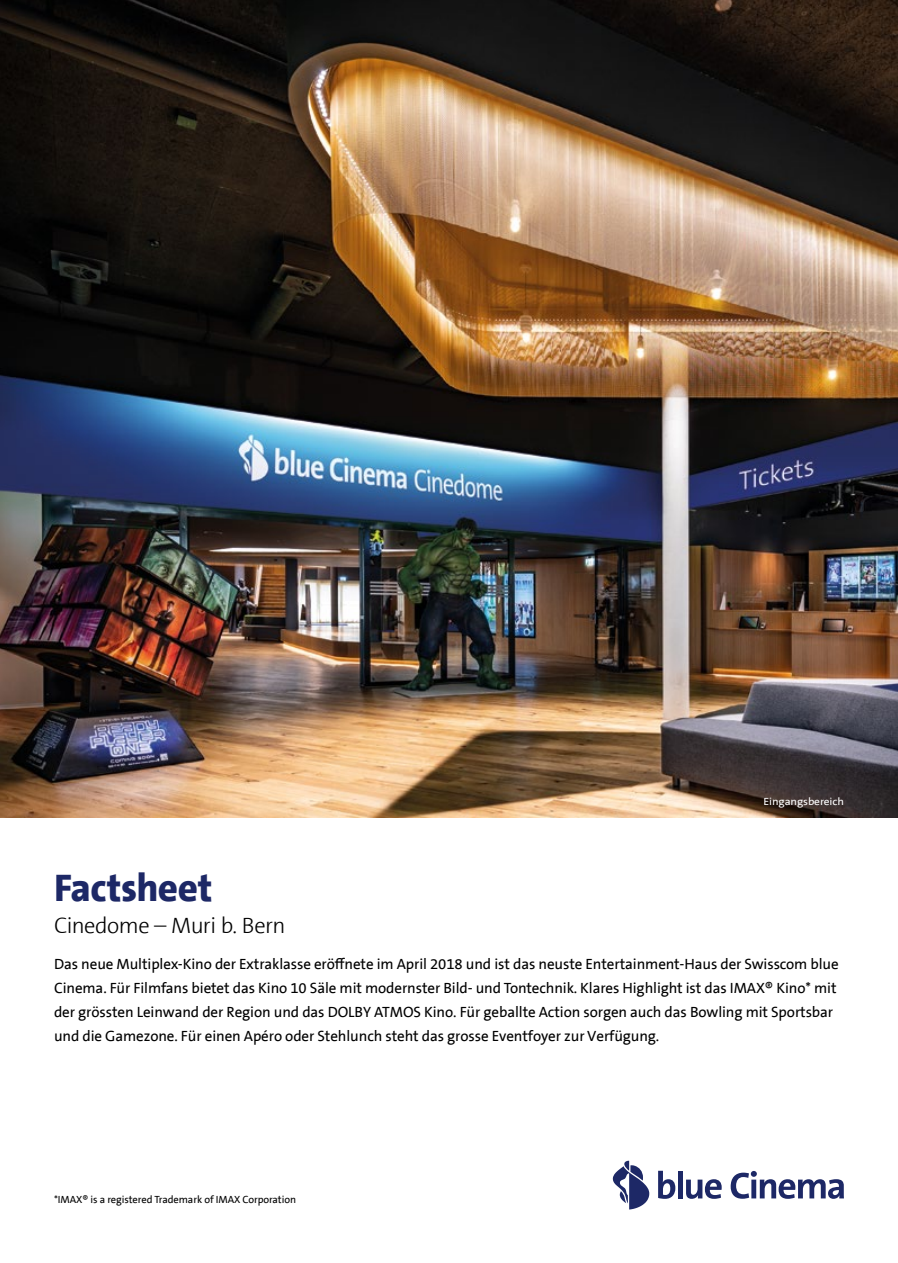
<style>
.page{position:relative;width:898px;height:1263px;background:#fff}
.page>*{position:absolute;margin:0;border:0;box-sizing:border-box;transform-origin:0 0}
.t1{font:800 39px "The Sans B8";letter-spacing:-.015em;color:#1d2866}
.t2{font:300 22.5px "The Sans B3";letter-spacing:-.025em;color:#000}
.t3{font:15px/24px "The Sans B5";letter-spacing:-.005em;color:#000}
.t4{font:10.5px "The Sans B5";letter-spacing:-.005em;color:#000}
.t5{font:10.5px "The Sans B5";letter-spacing:-.01em;color:#fff;scale:1.09 1}
.s1{font-family:"The Sans Swisscom"}
</style>
<div class="page">
<img style="left:0;top:0;width:897px;height:817px">
<svg style="left:730px;top:1171px;width:113px;height:28px"></svg>
<svg style="left:612px;top:1161px;width:37px;height:48px"></svg>
<svg style="left:658px;top:1171px;width:17px;height:28px"></svg>
<div style="left:677px;top:1171px;width:5px;height:27px;background:#1d2866"></div>
<svg style="left:686px;top:1179px;width:35px;height:20px"></svg>
<p class="t5" style="left:763px;top:795px;width:75px">Eingangsbereich</p>
<h1 class="t1" style="left:54px;top:863px;width:160px">Factsheet</h1>
<h2 class="t2" style="left:54px;top:911px;width:233px">Cinedome – Muri b. Bern</h2>
<p class="t3" style="left:54px;top:952px;width:785px">Das neue Multiplex-Kino der Extraklasse eröffnete im April 2018 und ist das neuste Entertainment-Haus der Swisscom blue Cinema. Für Filmfans bietet das Kino 10 Säle mit modernster Bild- und Tontechnik. Klares Highlight ist das IMAX® Kino* mit der grössten Leinwand der Region und das DOLBY ATMOS Kino. Für geballte Action sorgen auch das Bowling mit Sportsbar und die <span class="s1">Gamezone</span>. Für einen Apéro oder Stehlunch steht das grosse Eventfoyer zur Verfügung.</p>
<p class="t4" style="left:54px;top:1193px;width:243px">*IMAX® is a registered Trademark of IMAX Corporation</p>
</div>
